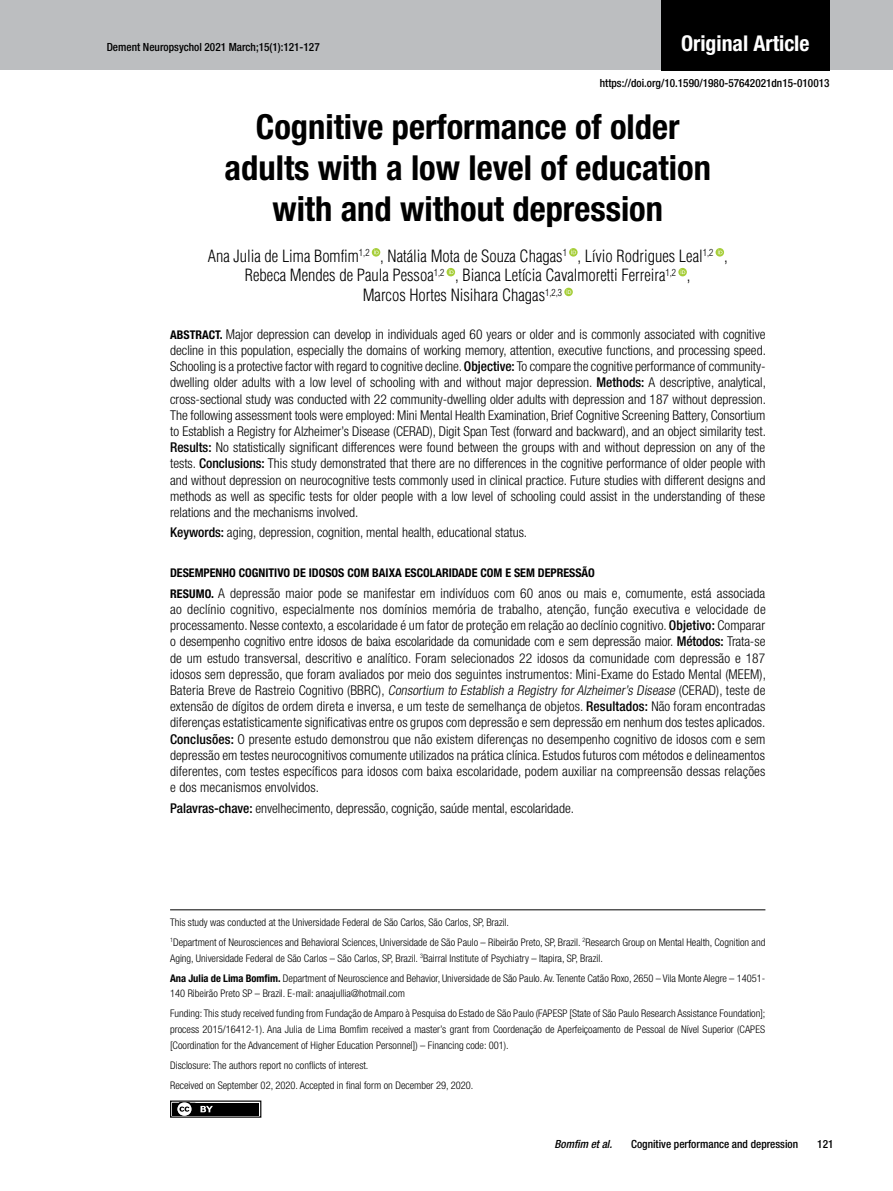
<style>
.page{position:relative;width:893px;height:1191px;background:#fff}
.page>*{position:absolute;margin:0;border:0;box-sizing:border-box;transform-origin:0 0}
.t1{font:700 condensed 34.5px/40.5px "Helvetica Neue LT Std";color:#000;text-align:center}
.t2{font:700 condensed 21.75px "Helvetica Neue LT Std";color:#fff}
.t3{font:300 condensed 16.5px "Helvetica LT Std";color:#000}
.t4{font:300 condensed 13.5px/16.2px "Helvetica Neue LT Std";color:#000;text-align:justify}
.t5{font:700 condensed 12px "Helvetica Neue LT Std";color:#000}
.t6{font:500 condensed 11.25px "Helvetica Neue LT Std";color:#000}
.t7{font:italic 500 condensed 11.25px "Helvetica Neue LT Std";color:#000}
.t8{font:300 condensed 10.5px/20px "Helvetica Neue LT Std";color:#000}
.s1{font-weight:700;font-size:12px}
.s2{font-weight:500}
.s3{font-style:italic}
.s4{font-weight:700}
</style>
<div class="page">
<div style="left:0;top:0;width:893px;height:70px;background:#bcbec0"></div>
<div style="left:661px;top:0;width:168px;height:70px;background:#000"></div>
<div style="left:170px;top:1100px;width:91px;height:17px;border:1px solid #000"></div>
<div style="left:172px;top:1102px;width:87px;height:13px;background:#000"></div>
<svg style="left:172px;top:1102px;width:41px;height:13px"></svg>
<svg style="left:372px;top:248px;width:8px;height:8px"></svg>
<svg style="left:374px;top:250px;width:5px;height:4px"></svg>
<svg style="left:569px;top:248px;width:9px;height:8px"></svg>
<svg style="left:571px;top:250px;width:5px;height:4px"></svg>
<svg style="left:716px;top:248px;width:8px;height:8px"></svg>
<svg style="left:718px;top:250px;width:4px;height:4px"></svg>
<svg style="left:447px;top:268px;width:8px;height:8px"></svg>
<svg style="left:449px;top:269px;width:4px;height:5px"></svg>
<svg style="left:678px;top:268px;width:9px;height:8px"></svg>
<svg style="left:681px;top:269px;width:4px;height:5px"></svg>
<svg style="left:564px;top:288px;width:9px;height:8px"></svg>
<svg style="left:567px;top:289px;width:4px;height:5px"></svg>
<hr style="left:170px;top:909px;width:595px;height:1px;background:#000">
<p class="t6" style="left:107px;top:41px;width:215px">Dement Neuropsychol 2021 March;15(1):121-127</p>
<h2 class="t2" style="left:681px;top:31px;width:130px">Original Article</h2>
<p class="t6" style="left:600px;top:76px;width:231px">https://doi.org/10.1590/1980-57642021dn15-010013</p>
<h1 class="t1" style="left:225px;top:106px;width:488px">Cognitive performance of older adults with a low level of education with and without depression</h1>
<p class="t3" style="left:208px;top:245px;width:521px">Ana Julia de Lima Bomfim<sup>1,2</sup> , Natália Mota de Souza Chagas<sup>1</sup> , Lívio Rodrigues Leal<sup>1,2</sup> ,</p>
<p class="t3" style="left:245px;top:265px;width:447px">Rebeca Mendes de Paula Pessoa<sup>1,2</sup> , Bianca Letícia Cavalmoretti Ferreira<sup>1,2</sup> ,</p>
<p class="t3" style="left:363px;top:285px;width:201px">Marcos Hortes Nisihara Chagas<sup>1,2,3</sup></p>
<p class="t4" style="left:170px;top:326px;width:597px"><span class="s1">ABSTRACT.</span> Major depression can develop in individuals aged 60 years or older and is commonly associated with cognitive decline in this population, especially the domains of working memory, attention, executive functions, and processing speed.<br>Schooling is a protective factor with regard to cognitive decline. <span class="s2">Objective:</span> To compare the cognitive performance of community&shy;dwelling older adults with a low level of schooling with and without major depression. <span class="s2">Methods:</span> A descriptive, analytical, cross-sectional study was conducted with 22 community-dwelling older adults with depression and 187 without depression.<br>The following assessment tools were employed: Mini Mental Health Examination, Brief Cognitive Screening Battery, Consortium to Establish a Registry for Alzheimer’s Disease (CERAD), Digit Span Test (forward and backward), and an object similarity test.<br><span class="s2">Results:</span> No statistically significant differences were found between the groups with and without depression on any of the tests. <span class="s2">Conclusions:</span> This study demonstrated that there are no differences in the cognitive performance of older people with and without depression on neurocognitive tests commonly used in clinical practice. Future studies with different designs and methods as well as specific tests for older people with a low level of schooling could assist in the understanding of these relations and the mechanisms involved.</p>
<p class="t4" style="left:170px;top:524px;width:359px"><span class="s2">Keywords:</span> aging, depression, cognition, mental health, educational status.</p>
<p class="t5" style="left:170px;top:566px;width:426px">DESEMPENHO COGNITIVO DE IDOSOS COM BAIXA ESCOLARIDADE COM E SEM DEPRESSÃO</p>
<p class="t4" style="left:170px;top:585px;width:597px"><span class="s1">RESUMO.</span> A depressão maior pode se manifestar em indivíduos com 60 anos ou mais e, comumente, está associada ao declínio cognitivo, especialmente nos domínios memória de trabalho, atenção, função executiva e velocidade de processamento. Nesse contexto, a escolaridade é um fator de proteção em relação ao declínio cognitivo. <span class="s2">Objetivo:</span> Comparar o desempenho cognitivo entre idosos de baixa escolaridade da comunidade com e sem depressão maior. <span class="s2">Métodos:</span> Trata-se de um estudo transversal, descritivo e analítico. Foram selecionados 22 idosos da comunidade com depressão e 187 idosos sem depressão, que foram avaliados por meio dos seguintes instrumentos: Mini-Exame do Estado Mental (MEEM), Bateria Breve de Rastreio Cognitivo (BBRC), <span class="s3">Consortium to Establish a Registry forAlzheimer’s Disease</span> (CERAD), teste de extensão de dígitos de ordem direta e inversa, e um teste de semelhança de objetos. <span class="s2">Resultados:</span> Não foram encontradas diferenças estatisticamente significativas entre os grupos com depressão e sem depressão em nenhum dos testes aplicados.<br><span class="s2">Conclusões:</span> O presente estudo demonstrou que não existem diferenças no desempenho cognitivo de idosos com e sem depressão em testes neurocognitivos comumente utilizados na prática clínica. Estudos futuros com métodos e delineamentos diferentes, com testes específicos para idosos com baixa escolaridade, podem auxiliar na compreensão dessas relações e dos mecanismos envolvidos.</p>
<p class="t4" style="left:170px;top:799px;width:405px"><span class="s2">Palavras-chave:</span> envelhecimento, depressão, cognição, saúde mental, escolaridade.</p>
<p class="t8" style="left:170px;top:912px;width:597px">This study was conducted at the Universidade Federal de São Carlos, São Carlos, SP, Brazil.<br><sup>1</sup>Department of Neurosciences and Behavioral Sciences, Universidade de São Paulo – Ribeirão Preto, SP, Brazil. <sup>2</sup>Research Group on Mental Health, Cognition and</p>
<p class="t8" style="left:170px;top:947px;width:597px">Aging, Universidade Federal de São Carlos – São Carlos, SP, Brazil. <sup>3</sup>Bairral Institute of Psychiatry – Itapira, SP, Brazil.<br><span class="s4">Ana Julia de Lima Bomfim.</span> Department of Neuroscience and Behavior, Universidade de São Paulo. Av. Tenente Catão Roxo, 2650 – Vila Monte Alegre – 14051-</p>
<p class="t8" style="left:170px;top:983px;width:597px">140 Ribeirão Preto SP – Brazil. E-mail: anaajullia@hotmail.com<br>Funding: This study received funding from Fundação de Amparo à Pesquisa do Estado de São Paulo (FAPESP [State of São Paulo Research Assistance Foundation];</p>
<p class="t8" style="left:170px;top:1021px;width:596px;line-height:15.8px">process 2015/16412-1). Ana Julia de Lima Bomfim received a master’s grant from Coordenação de Aperfeiçoamento de Pessoal de Nível Superior (CAPES [Coordination for the Advancement of Higher Education Personnel]) – Financing code: 001).</p>
<p class="t8" style="left:170px;top:1055px;width:305px">Disclosure: The authors report no conflicts of interest.<br>Received on September 02, 2020. Accepted in final form on December 29, 2020.</p>
<p class="t7" style="left:554px;top:1137px;width:59px">Bomfim et al.</p>
<p class="t6" style="left:631px;top:1137px;width:168px">Cognitive performance and depression</p>
<p class="t6" style="left:817px;top:1137px;width:18px">121</p>
</div>
